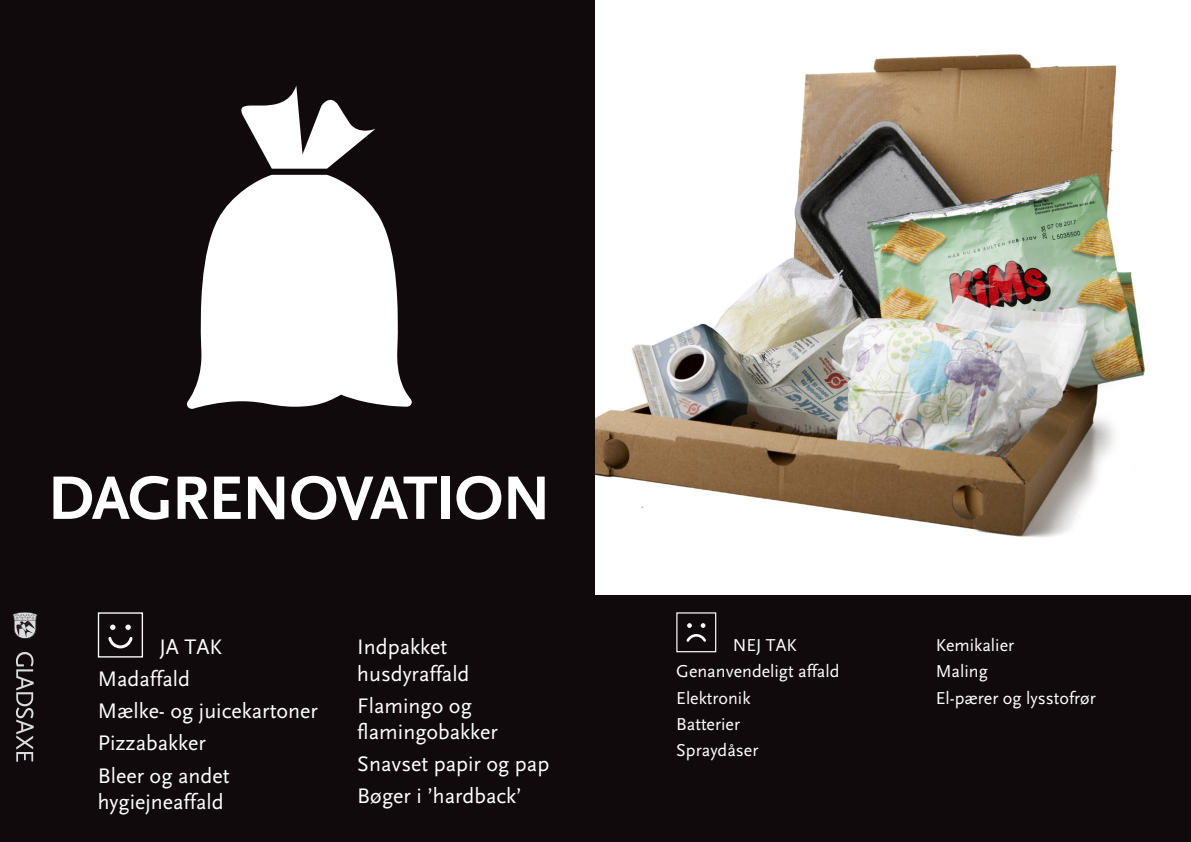
<style>
.page{position:relative;width:1191px;height:842px;background:#fff}
.page>*{position:absolute;margin:0;border:0;box-sizing:border-box;transform-origin:0 0}
.t1{font:700 64.1px "Scala Sans";letter-spacing:-.025em;color:#fff}
.t2{font:22px/32.1px "Scala Sans";color:#fff}
.t3{font:18px/26.1px "Scala Sans";color:#fff}
</style>
<div class="page">
<div style="left:0;top:0;width:607px;height:591px;background:#110a0c"></div>
<svg style="left:241px;top:86px;width:134px;height:83px"></svg>
<svg style="left:187px;top:175px;width:225px;height:234px;fill:#fff"></svg>
<div style="left:0;top:472px;width:607px;height:135px;background:#110a0c"></div>
<div style="left:595px;top:0;width:596px;height:607px;background:#fff"></div>
<img style="left:595px;top:54px;width:550px;height:483px">
<div style="left:0;top:595px;width:1191px;height:247px;background:#110a0c"></div>
<svg style="left:12px;top:612px;width:26px;height:150px"></svg>
<div style="left:676px;top:612px;width:40px;height:40px;border:1px solid #fff"></div>
<svg style="left:686px;top:623px;width:20px;height:19px"></svg>
<div style="left:98px;top:612px;width:45px;height:45px;border:1px solid #fff"></div>
<svg style="left:108px;top:625px;width:25px;height:24px"></svg>
<h1 class="t1" style="left:48px;top:463px;width:504px">DAGRENOVATION</h1>
<p class="t2" style="left:98px;top:631px;width:222px;text-indent:62px">JA TAK<br>Madaffald<br>Mælke- og juicekartoner<br>Pizzabakker<br>Bleer og andet</p>
<p class="t2" style="left:98px;top:786px;width:127px">hygiejneaffald</p>
<p class="t2" style="left:357px;top:634px;width:114px;line-height:26.4px">Indpakket husdyraffald</p>
<p class="t2" style="left:357px;top:693px;width:142px;line-height:26.4px">Flamingo og flamingobakker</p>
<p class="t2" style="left:357px;top:748px;width:193px">Snavset papir og pap<br>Bøger i ’hardback’</p>
<p class="t3" style="left:676px;top:633px;width:165px;text-indent:56px">NEJ TAK<br>Genanvendeligt affald<br>Elektronik<br>Batterier<br>Spraydåser</p>
<p class="t3" style="left:935px;top:633px;width:161px">Kemikalier<br>Maling<br>El-pærer og lysstofrør</p>
</div>
